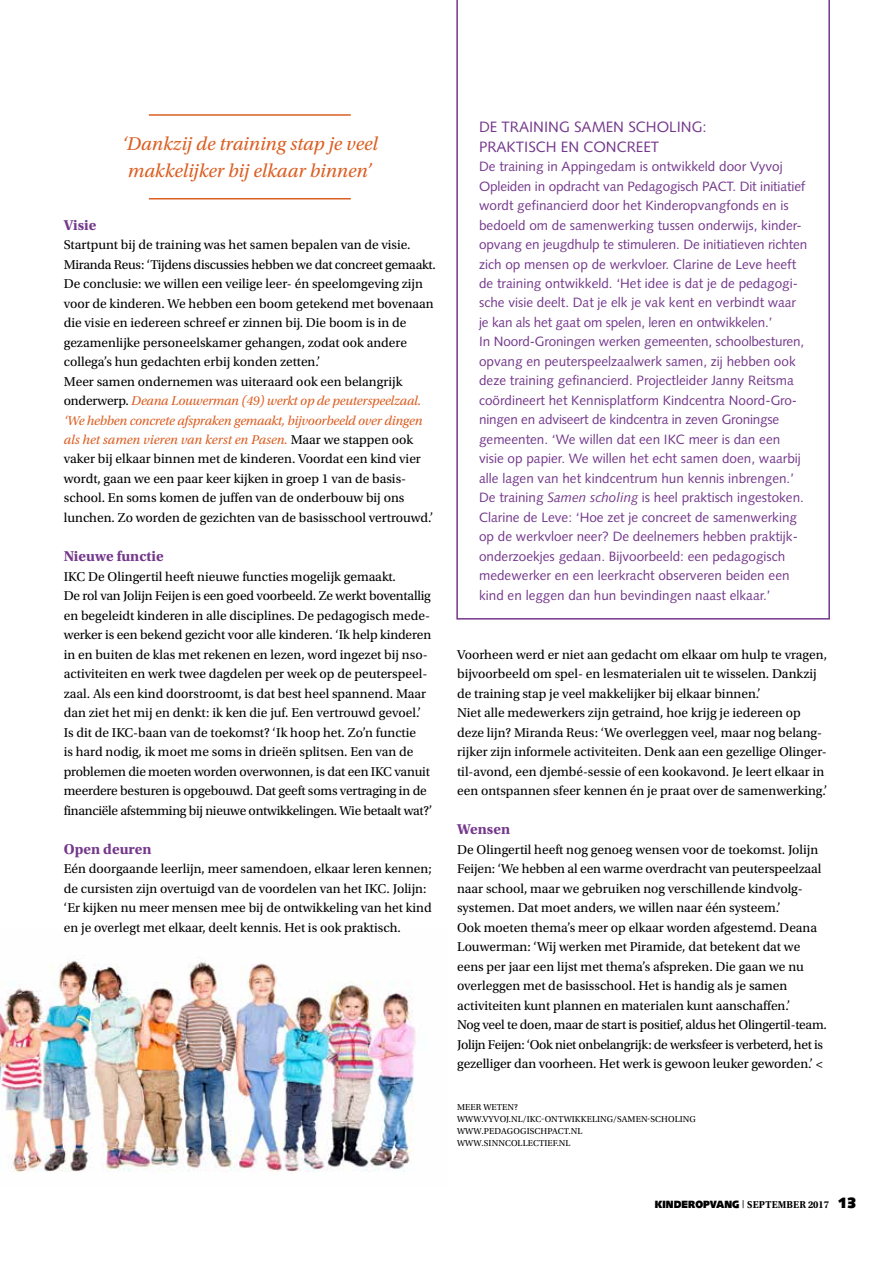
<style>
.page{position:relative;width:893px;height:1263px;background:#fff}
.page>*{position:absolute;margin:0;border:0;box-sizing:border-box;transform-origin:0 0}
.t1{font:italic 19.5px/27px "Utopia Std";color:#db5f23;text-align:center}
.t2{font:15px/19.5px "Syntax LT Std";color:#74388b}
.t3{font:700 15px "Utopia Std";color:#74388b}
.t4{font:13.5px/19.5px "Utopia Std";color:#000}
.t5{font:13.5px/19.5px "Syntax LT Std";color:#74388b}
.t6{font:700 10.5px "Utopia Std";letter-spacing:.01em;color:#000;scale:.95 1}
.t7{font:9px/12px "Utopia Std";letter-spacing:.01em;color:#000}
.s1{font-style:italic;color:#db5f23}
.s2{font-style:italic}
.s3{font-family:"Syntax LT Std";font-weight:900}
.s4{font-family:"Syntax LT Std";font-weight:400}
.s5{font-family:"Syntax LT Std";font-weight:900;font-size:15px}
</style>
<div class="page">
<img style="left:0;top:960px;width:416px;height:212px">
<hr style="left:149px;top:114px;width:202px;height:2px;background:#db5f23">
<hr style="left:149px;top:198px;width:202px;height:1px;background:#db5f23">
<svg style="left:456px;top:0;width:374px;height:620px"></svg>
<h1 class="t1" style="left:122px;top:130px;width:258px">‘Dankzij de training stap je veel makkelijker bij elkaar binnen’</h1>
<p class="t3" style="left:64px;top:216px;width:34px">Visie</p>
<p class="t4" style="left:64px;top:235px;width:374px">Startpunt bij de training was het samen bepalen van de visie.<br>Miranda Reus: ‘Tijdens discussies hebben we dat concreet gemaakt.<br>De conclusie: we willen een veilige leer- én speelomgeving zijn voor de kinderen. We hebben een boom getekend met bovenaan die visie en iedereen schreef er zinnen bij. Die boom is in de gezamenlijke personeelskamer gehangen, zodat ook andere collega’s hun gedachten erbij konden zetten.’<br>Meer samen ondernemen was uiteraard ook een belangrijk onderwerp. <span class="s1">Deana Louwerman (49) werkt op de peuterspeelzaal. ‘We hebben concrete afspraken gemaakt, bijvoorbeeld over dingen als het samen vieren van kerst en Pasen.</span> Maar we stappen ook vaker bij elkaar binnen met de kinderen. Voordat een kind vier wordt, gaan we een paar keer kijken in groep 1 van de basis&shy;school. En soms komen de juffen van de onderbouw bij ons lunchen. Zo worden de gezichten van de basisschool vertrouwd.’</p>
<p class="t3" style="left:64px;top:547px;width:102px">Nieuwe functie</p>
<p class="t4" style="left:64px;top:567px;width:370px">IKC De Olingertil heeft nieuwe functies mogelijk gemaakt.<br>De rol van Jolijn Feijen is een goed voorbeeld. Ze werkt boventallig en begeleidt kinderen in alle disciplines. De pedagogisch mede&shy;werker is een bekend gezicht voor alle kinderen. ‘Ik help kinderen in en buiten de klas met rekenen en lezen, word ingezet bij nso&shy;activiteiten en werk twee dagdelen per week op de peuterspeel&shy;zaal. Als een kind doorstroomt, is dat best heel spannend. Maar dan ziet het mij en denkt: ik ken die juf. Een vertrouwd gevoel.’ Is dit de IKC-baan van de toekomst? ‘Ik hoop het. Zo’n functie<br>is hard nodig, ik moet me soms in drieën splitsen. Een van de problemen die moeten worden overwonnen, is dat een IKC vanuit meerdere besturen is opgebouwd. Dat geeft soms vertraging in de financiële afstemming bij nieuwe ontwikkelingen. Wie betaalt wat?’</p>
<p class="t3" style="left:64px;top:840px;width:89px">Open deuren</p>
<p class="t4" style="left:64px;top:859px;width:370px">Eén doorgaande leerlijn, meer samendoen, elkaar leren kennen; de cursisten zijn overtuigd van de voordelen van het IKC. Jolijn: ‘Er kijken nu meer mensen mee bij de ontwikkeling van het kind en je overlegt met elkaar, deelt kennis. Het is ook praktisch.</p>
<p class="t2" style="left:479px;top:117px;width:229px">DE TRAINING SAMEN SCHOLING:<br>PRAKTISCH EN CONCREET</p>
<p class="t5" style="left:479px;top:157px;width:330px">De training in Appingedam is ontwikkeld door Vyvoj Opleiden in opdracht van Pedagogisch PACT. Dit initiatief wordt gefinancierd door het Kinderopvangfonds en is bedoeld om de samenwerking tussen onderwijs, kinder&shy;opvang en jeugdhulp te stimuleren. De initiatieven richten zich op mensen op de werkvloer. Clarine de Leve heeft de training ontwikkeld. ‘Het idee is dat je de pedagogi&shy;sche visie deelt. Dat je elk je vak kent en verbindt waar je kan als het gaat om spelen, leren en ontwikkelen.’<br>In Noord-Groningen werken gemeenten, schoolbesturen, opvang en peuterspeelzaalwerk samen, zij hebben ook deze training gefinancierd. Projectleider Janny Reitsma coördineert het Kennisplatform Kindcentra Noord-Gro&shy;ningen en adviseert de kindcentra in zeven Groningse gemeenten. ‘We willen dat een IKC meer is dan een visie op papier. We willen het echt samen doen, waarbij alle lagen van het kindcentrum hun kennis inbrengen.’ De training <span class="s2">Samen scholing</span> is heel praktisch ingestoken.<br>Clarine de Leve: ‘Hoe zet je concreet de samenwerking op de werkvloer neer? De deelnemers hebben praktijk&shy;onderzoekjes gedaan. Bijvoorbeeld: een pedagogisch medewerker en een leerkracht observeren beiden een kind en leggen dan hun bevindingen naast elkaar.’</p>
<p class="t4" style="left:457px;top:645px;width:372px">Voorheen werd er niet aan gedacht om elkaar om hulp te vragen, bijvoorbeeld om spel- en lesmaterialen uit te wisselen. Dankzij de training stap je veel makkelijker bij elkaar binnen.’<br>Niet alle medewerkers zijn getraind, hoe krijg je iedereen op deze lijn? Miranda Reus: ‘We overleggen veel, maar nog belang&shy;rijker zijn informele activiteiten. Denk aan een gezellige Olinger&shy;til-avond, een djembé-sessie of een kookavond. Je leert elkaar in een ontspannen sfeer kennen én je praat over de samenwerking.’</p>
<p class="t3" style="left:457px;top:820px;width:55px">Wensen</p>
<p class="t4" style="left:457px;top:840px;width:371px">De Olingertil heeft nog genoeg wensen voor de toekomst. Jolijn Feijen: ‘We hebben al een warme overdracht van peuterspeelzaal naar school, maar we gebruiken nog verschillende kindvolg&shy;systemen. Dat moet anders, we willen naar één systeem.’<br>Ook moeten thema’s meer op elkaar worden afgestemd. Deana Louwerman: ‘Wij werken met Piramide, dat betekent dat we eens per jaar een lijst met thema’s afspreken. Die gaan we nu overleggen met de basisschool. Het is handig als je samen activiteiten kunt plannen en materialen kunt aanschaffen.’<br>Nog veel te doen, maar de start is positief, aldus het Olingertil-team.<br>Jolijn Feijen: ‘Ook niet onbelangrijk: de werksfeer is verbeterd, het is gezelliger dan voorheen. Het werk is gewoon leuker geworden.’ &lt;</p>
<p class="t7" style="left:457px;top:1101px;width:240px">MEER WETEN?<br>WWW.VYVOJ.NL/IKC-ONTWIKKELING/SAMEN-SCHOLING<br>WWW.PEDAGOGISCHPACT.NL<br>WWW.SINNCOLLECTIEF.NL</p>
<p class="t6" style="left:655px;top:1198px;width:214px"><span class="s3">KINDEROPVANG</span> <span class="s4">|</span> SEPTEMBER 2017 <span class="s5">13</span></p>
</div>
